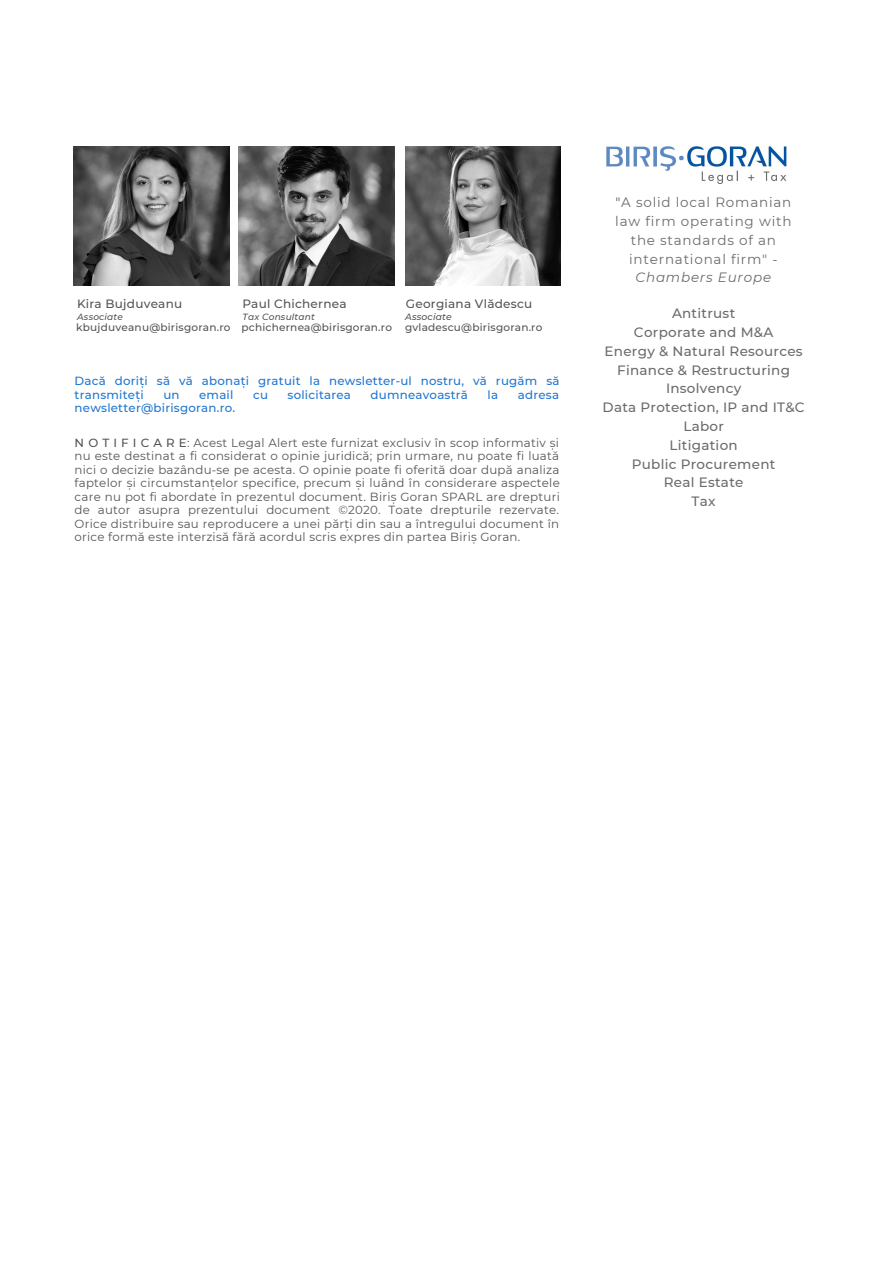
<style>
.page{position:relative;width:894px;height:1264px;background:#fff}
.page>*{position:absolute;margin:0;border:0;box-sizing:border-box;transform-origin:0 0}
.t1{font:500 13.5px/18.8px "Montserrat";letter-spacing:.02em;color:#6a6b6b;text-align:center}
.t2{font:13.5px/18.8px "Montserrat";letter-spacing:.06em;color:#6a6b6b;text-align:center}
.t3{font:italic 13.5px "Montserrat";letter-spacing:.06em;color:#6a6b6b}
.t4{font:500 12px "Montserrat";letter-spacing:.02em;color:#545454}
.t5{font:11.85px/13.5px "Montserrat";letter-spacing:.02em;color:#545454;text-align:justify}
.t6{font:500 11.85px/13.5px "Montserrat";letter-spacing:.02em;color:#2076cf}
.t7{font:500 10.5px "Montserrat";letter-spacing:.02em;color:#545454}
.t8{font:italic 500 9.15px "Montserrat";letter-spacing:.02em;color:#545454}
.t9{font:italic 500 9px "Montserrat";letter-spacing:.02em;color:#545454}
.s1{font-weight:500}
.s2{color:#545454}
</style>
<div class="page">
<img style="left:606px;top:146px;width:181px;height:38px">
<img style="left:239px;top:147px;width:155px;height:138px">
<img style="left:405px;top:147px;width:155px;height:138px">
<img style="left:73px;top:147px;width:156px;height:138px">
<p class="t4" style="left:77px;top:297px;width:107px">Kira Bujduveanu</p>
<p class="t9" style="left:77px;top:311px;width:47px">Associate</p>
<p class="t7" style="left:76px;top:321px;width:156px">kbujduveanu@birisgoran.ro</p>
<p class="t4" style="left:242px;top:297px;width:106px">Paul Chichernea</p>
<p class="t9" style="left:242px;top:311px;width:74px">Tax Consultant</p>
<p class="t7" style="left:241px;top:321px;width:152px">pchichernea@birisgoran.ro</p>
<p class="t4" style="left:406px;top:297px;width:128px">Georgiana Vlădescu</p>
<p class="t8" style="left:405px;top:311px;width:48px">Associate</p>
<p class="t7" style="left:405px;top:321px;width:139px">gvladescu@birisgoran.ro</p>
<p class="t6" style="left:75px;top:374px;width:486px">Dacă doriți să vă abonați gratuit la newsletter-ul nostru, vă rugăm să transmiteți</p>
<p class="t6" style="left:163px;top:388px;width:18px">un</p>
<p class="t6" style="left:199px;top:388px;width:36px">email</p>
<p class="t6" style="left:253px;top:388px;width:16px">cu</p>
<p class="t6" style="left:287px;top:388px;width:65px">solicitarea</p>
<p class="t6" style="left:370px;top:388px;width:99px">dumneavoastră</p>
<p class="t6" style="left:487px;top:388px;width:12px">la</p>
<p class="t6" style="left:517px;top:388px;width:43px">adresa</p>
<p class="t6" style="left:75px;top:401px;width:162px">newsletter@birisgoran.ro.</p>
<p class="t5" style="left:75px;top:436px;width:486px"><span class="s1">N O T I F I C A R E</span>: Acest Legal Alert este furnizat exclusiv în scop informativ și nu este destinat a fi considerat o opinie juridică; prin urmare, nu poate fi luată nici o decizie bazându-se pe acesta. O opinie poate fi oferită doar după analiza faptelor și circumstanțelor specifice, precum și luând în considerare aspectele care nu pot fi abordate în prezentul document. Biriș Goran SPARL are drepturi de autor asupra prezentului document ©2020. Toate drepturile rezervate.<br>Orice distribuire sau reproducere a unei părți din sau a întregului document în orice formă este interzisă fără acordul scris expres din partea Biriș Goran.</p>
<p class="t2" style="left:615px;top:193px;width:178px"><span class="s2">"</span>A solid local Romanian law firm operating with the standards of an international firm" -</p>
<p class="t3" style="left:635px;top:269px;width:137px">Chambers Europe</p>
<p class="t1" style="left:602px;top:304px;width:203px">Antitrust<br>Corporate and M&amp;A<br>Energy &amp; Natural Resources<br>Finance &amp; Restructuring<br>Insolvency<br>Data Protection, IP and IT&amp;C<br>Labor<br>Litigation<br>Public Procurement<br>Real Estate<br>Tax</p>
</div>
